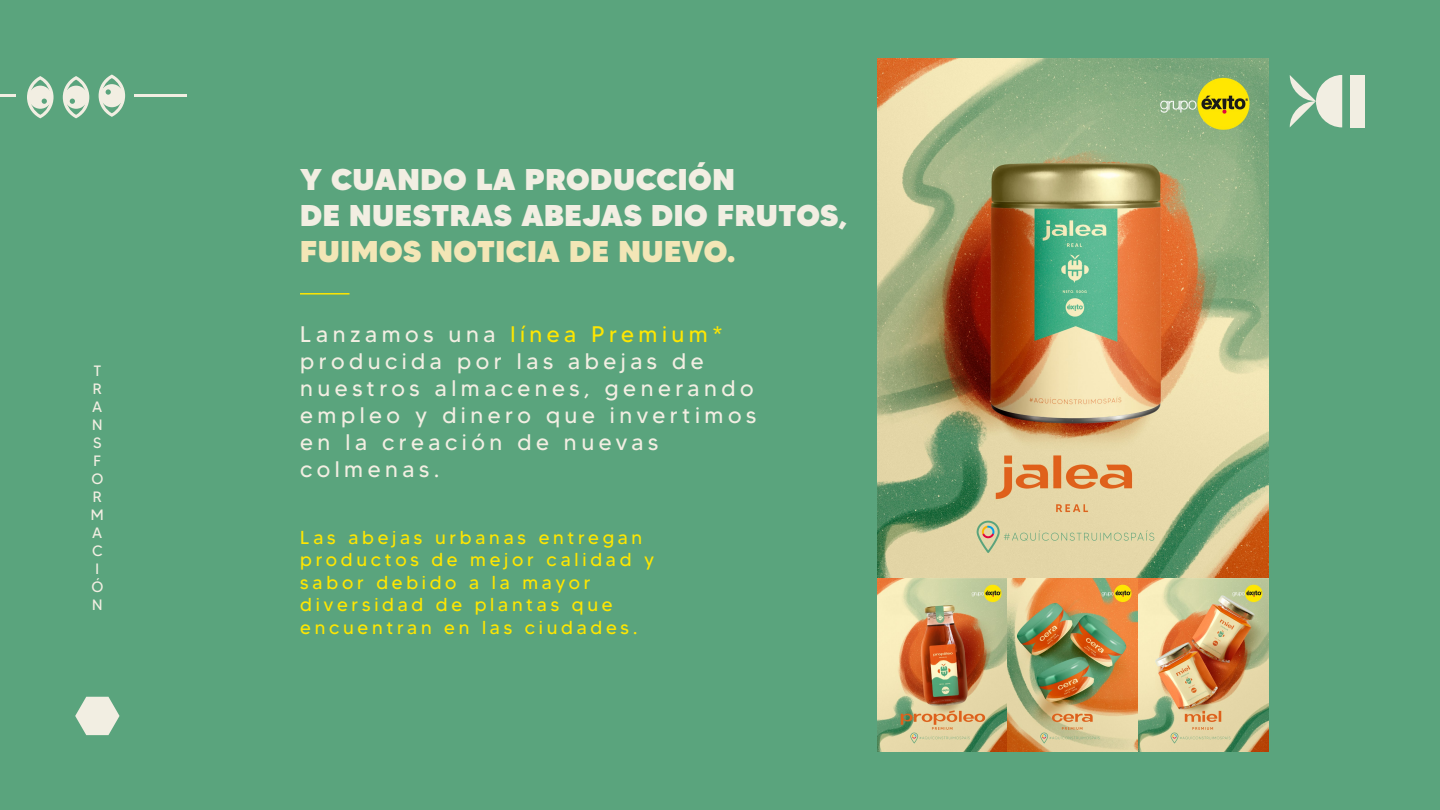
<style>
.page{position:relative;width:1440px;height:810px;background:#5aa47d}
.page>*{position:absolute;margin:0;border:0;box-sizing:border-box;transform-origin:0 0}
.t1{font:900 30px/36px "MADETOMMY";letter-spacing:.02em;color:#f2eee2}
.t2{font:900 30px "MADETOMMY";letter-spacing:.02em;color:#f3e6b6}
.t3{font:22.5px/27px "MADETOMMY";letter-spacing:.2em;color:#f2eee2}
.t4{font:18.75px/22.5px "MADETOMMY";letter-spacing:.2em;color:#ffe701}
.t5{font:15px/18px "MADETOMMY";color:#f2eee2;text-align:center}
.s1{color:#ffe701}
</style>
<div class="page">
<svg style="left:75px;top:697px;width:45px;height:38px"></svg>
<svg style="left:27px;top:76px;width:27px;height:42px"></svg>
<svg style="left:63px;top:76px;width:26px;height:42px"></svg>
<svg style="left:99px;top:75px;width:26px;height:42px"></svg>
<hr style="left:135px;top:94px;width:52px;height:3px;background:#f2eee2">
<hr style="left:0;top:94px;width:16px;height:3px;background:#f2eee2">
<svg style="left:1290px;top:75px;width:52px;height:52px"></svg>
<div style="left:1351px;top:75px;width:14px;height:52px;background:#f2eee2"></div>
<hr style="left:300px;top:293px;width:50px;height:2px;background:#ffe701">
<img style="left:878px;top:58px;width:390px;height:694px">
<p class="t5" style="left:91px;top:362px;width:13px">T<br>R<br>A<br>N<br>S<br>F<br>O<br>R<br>M<br>A<br>C<br>I<br>Ó<br>N</p>
<h1 class="t1" style="left:300px;top:161px;width:549px">Y CUANDO LA PRODUCCIÓN<br>DE NUESTRAS ABEJAS DIO FRUTOS,</h1>
<h1 class="t2" style="left:300px;top:233px;width:437px">FUIMOS NOTICIA DE NUEVO.</h1>
<p class="t3" style="left:300px;top:321px;width:458px">Lanzamos una <span class="s1">línea Premium* </span>producida por las abejas de nuestros almacenes, generando empleo y dinero que invertimos en la creación de nuevas colmenas.</p>
<p class="t4" style="left:300px;top:526px;width:355px">Las abejas urbanas entregan productos de mejor calidad y sabor debido a la mayor diversidad de plantas que encuentran en las ciudades.</p>
</div>
